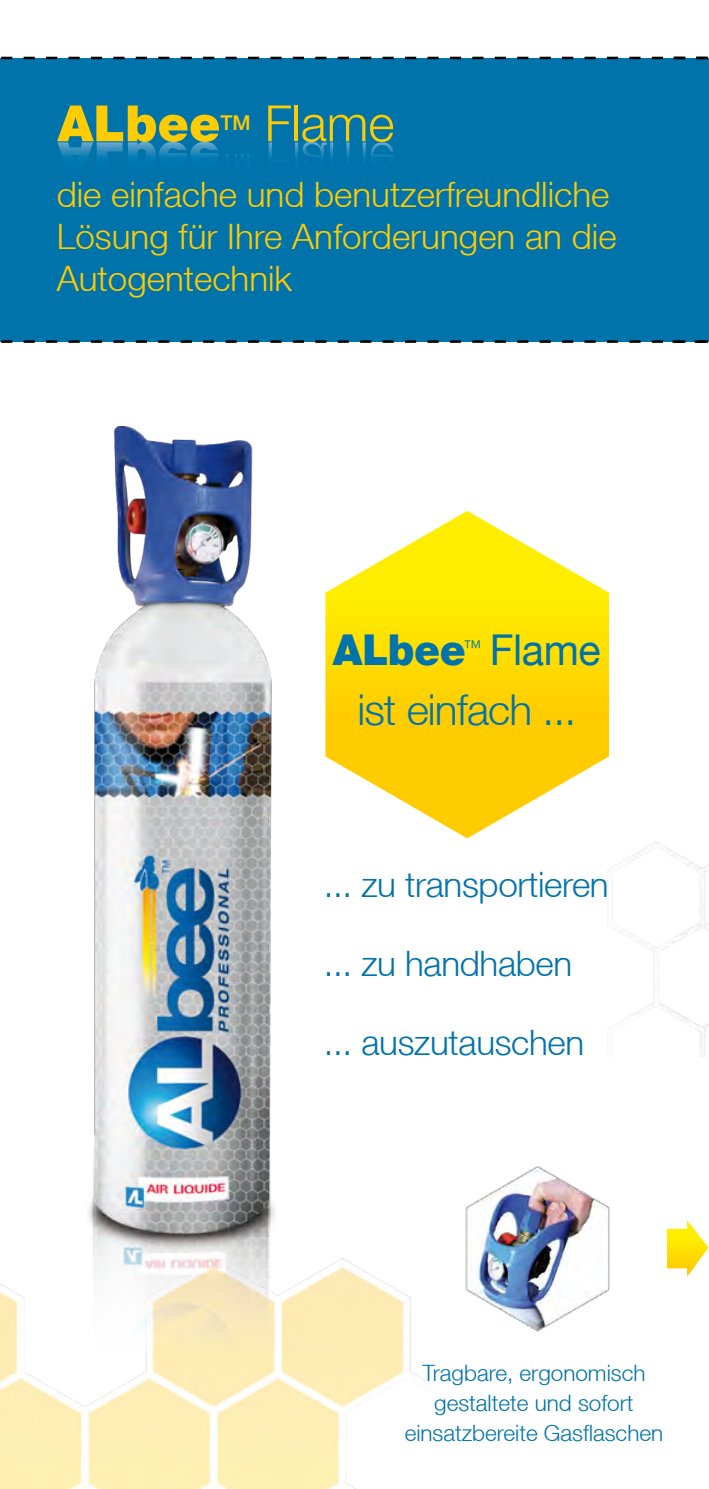
<style>
.page{position:relative;width:709px;height:1489px;background:#fff}
.page>*{position:absolute;margin:0;border:0;box-sizing:border-box;transform-origin:0 0}
.t1{font:900 50px "Helvetica Neue LT";color:#fecc00}
.t2{font:300 50px "Helvetica Neue LT";color:#fecc00}
.t3{font:300 42.5px "Helvetica Neue LT";letter-spacing:-.02em;color:#0073ab}
.t4{font:900 42.5px "Helvetica Neue LT";letter-spacing:-.01em;color:#0073ab}
.t5{font:42.5px "Helvetica Neue LT";letter-spacing:-.01em;color:#0073ab}
.t6{font:300 35px/42px "Helvetica Neue LT";color:#fecc00}
.t7{font:300 35px "Helvetica Neue LT";letter-spacing:-.01em;color:#0073ab}
.t8{font:300 22.5px/30px "Helvetica Neue LT";color:#0073ab;text-align:center}
.t9{font:500 20.5px "Helvetica Neue LT";color:#fecc00}
.t10{font:300 19px "Helvetica Neue LT";color:#0073ab}
</style>
<div class="page">
<div style="left:0;top:58px;width:709px;height:284px;background:#0073ab"></div>
<svg style="left:57px;top:142px;width:276px;height:15px"></svg>
<svg style="left:1px;top:57px;width:707px;height:2px"></svg>
<svg style="left:1px;top:340px;width:707px;height:3px"></svg>
<img style="left:608px;top:841px;width:101px;height:215px">
<svg style="left:427px;top:511px;width:182px;height:327px"></svg>
<svg style="left:667px;top:1220px;width:41px;height:56px"></svg>
<img style="left:0;top:426px;width:427px;height:1062px">
<img style="left:465px;top:1166px;width:144px;height:166px">
<h1 class="t1" style="left:57px;top:94px;width:165px">ALbee</h1>
<p class="t9" style="left:220px;top:110px;width:32px">TM</p>
<h1 class="t2" style="left:265px;top:93px;width:131px">Flame</h1>
<p class="t6" style="left:57px;top:173px;width:561px">die einfache und benutzerfreundliche<br>Lösung für Ihre Anforderungen an die<br>Autogentechnik</p>
<p class="t4" style="left:333px;top:624px;width:134px">ALbee</p>
<p class="t10" style="left:463px;top:636px;width:20px">™</p>
<p class="t5" style="left:490px;top:624px;width:112px">Flame</p>
<p class="t3" style="left:357px;top:684px;width:220px">ist einfach ...</p>
<p class="t7" style="left:324px;top:863px;width:286px">... zu transportieren</p>
<p class="t7" style="left:324px;top:942px;width:250px">... zu handhaben</p>
<p class="t7" style="left:324px;top:1021px;width:262px">... auszutauschen</p>
<p class="t8" style="left:404px;top:1357px;width:260px">Tragbare, ergonomisch gestaltete und sofort einsatzbereite Gasflaschen</p>
</div>
